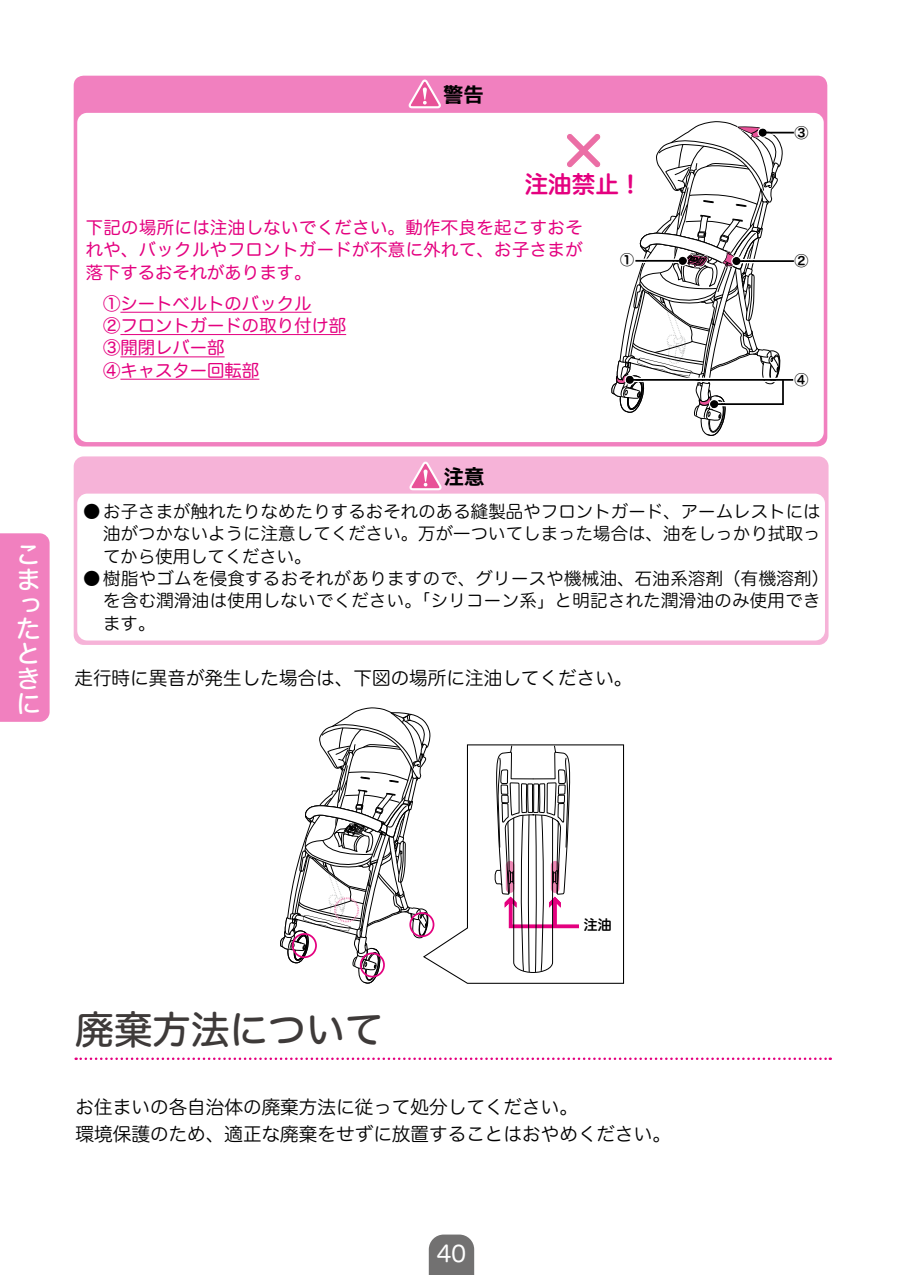
<style>
.page{position:relative;width:903px;height:1275px;background:#fff}
.page>*{position:absolute;margin:0;border:0;box-sizing:border-box;transform-origin:0 0}
.t1{font:38.5px "Hira Maru Std W5";color:#3e3a39}
.t2{font:24.85px/24.8px "Hira Maru Std W5";color:#fff;text-align:justify}
.t3{font:23.62px "Hira Maru Std W6";color:#e4007f}
.t4{font:22.4px "Hira Maru Std W4";color:#fff}
.t5{font:20.3px "mplus 1 c bold";color:#000}
.t6{font:18.55px/27.3px "Hira Maru Std W3";color:#000}
.t7{font:17.32px/22.4px "Hira Maru Std W3";letter-spacing:.01em;color:#000}
.t8{font:17.32px/22.4px "Hira Maru Std W4";color:#e4007f;text-align:justify}
.t9{font:14px "Hira Maru Std W6";color:#000}
</style>
<div class="page">
<svg style="left:429px;top:1234px;width:45px;height:41px;background:#7a7979"></svg>
<div style="left:74px;top:76px;width:753px;height:370px;background:#f180bf;border-radius:10px"></div>
<div style="left:77px;top:113px;width:747px;height:329px;background:#fff;border-radius:10px"></div>
<svg style="left:409px;top:79px;width:32px;height:30px"></svg>
<hr style="left:120px;top:312px;width:191px;height:1px;background:#e4007f">
<hr style="left:120px;top:334px;width:226px;height:1px;background:#e4007f">
<hr style="left:120px;top:356px;width:105px;height:1px;background:#e4007f">
<hr style="left:120px;top:379px;width:139px;height:1px;background:#e4007f">
<div style="left:74px;top:456px;width:754px;height:189px;background:#f6b3d8;border-radius:10px"></div>
<svg style="left:410px;top:461px;width:32px;height:30px"></svg>
<div style="left:77px;top:494px;width:748px;height:146px;background:#fff;border-radius:10px"></div>
<svg style="left:76px;top:1057px;width:755px;height:3px"></svg>
<div style="left:0;top:533px;width:50px;height:189px;background:#f180bf"></div>
<svg style="left:611px;top:126px;width:183px;height:310px"></svg>
<svg style="left:430px;top:744px;width:194px;height:240px"></svg>
<svg style="left:493px;top:745px;width:87px;height:228px"></svg>
<svg style="left:280px;top:707px;width:150px;height:277px"></svg>
<div style="left:292px;top:933px;width:25px;height:25px;border:2px solid #e4007f;border-radius:50%"></div>
<div style="left:360px;top:952px;width:25px;height:25px;border:2px solid #e4007f;border-radius:50%"></div>
<div style="left:409px;top:912px;width:25px;height:25px;border:2px solid #e4007f;border-radius:50%"></div>
<div style="left:334px;top:897px;width:25px;height:25px;border:2px dashed #ee87b4;border-radius:50%"></div>
<svg style="left:567px;top:134px;width:34px;height:34px"></svg>
<h2 class="t2" style="left:16px;top:542px;width:25px">こまったときに</h2>
<p class="t5" style="left:443px;top:80px;width:42px">警告</p>
<h3 class="t3" style="left:525px;top:167px;width:119px">注油禁止！</h3>
<p class="t8" style="left:86px;top:216px;width:498px">下記の場所には注油しないでください。動作不良を起こすおそれや、バックルやフロントガードが不意に外れて、お子さまが落下するおそれがあります。</p>
<p class="t8" style="left:86px;top:292px;width:262px;text-align:left">　①シートベルトのバックル　②フロントガードの取り付け部　③開閉レバー部<br>　④キャスター回転部</p>
<p class="t5" style="left:444px;top:462px;width:42px">注意</p>
<p class="t9" style="left:620px;top:249px;width:16px">①</p>
<p class="t9" style="left:794px;top:122px;width:15px">③</p>
<p class="t9" style="left:794px;top:250px;width:15px">②</p>
<p class="t9" style="left:794px;top:369px;width:15px">④</p>
<p class="t7" style="left:83px;top:500px;width:739px">●お子さまが触れたりなめたりするおそれのある縫製品やフロントガード、アームレストには</p>
<p class="t7" style="left:103px;top:522px;width:719px">油がつかないように注意してください。万が一ついてしまった場合は、油をしっかり拭取ってから使用してください。</p>
<p class="t7" style="left:103px;top:589px;width:719px">を含む潤滑油は使用しないでください。「シリコーン系」と明記された潤滑油のみ使用できます。</p>
<p class="t7" style="left:83px;top:567px;width:747px">●樹脂やゴムを侵食するおそれがありますので、グリースや機械油、石油系溶剤（有機溶剤）</p>
<p class="t6" style="left:74px;top:664px;width:560px">走行時に異音が発生した場合は、下図の場所に注油してください。</p>
<h1 class="t1" style="left:76px;top:1001px;width:309px">廃棄方法について</h1>
<p class="t9" style="left:584px;top:914px;width:29px">注油</p>
<p class="t6" style="left:76px;top:1093px;width:597px">お住まいの各自治体の廃棄方法に従って処分してください。<br>環境保護のため、適正な廃棄をせずに放置することはおやめください。</p>
<p class="t4" style="left:437px;top:1237px;width:31px">40</p>
</div>
